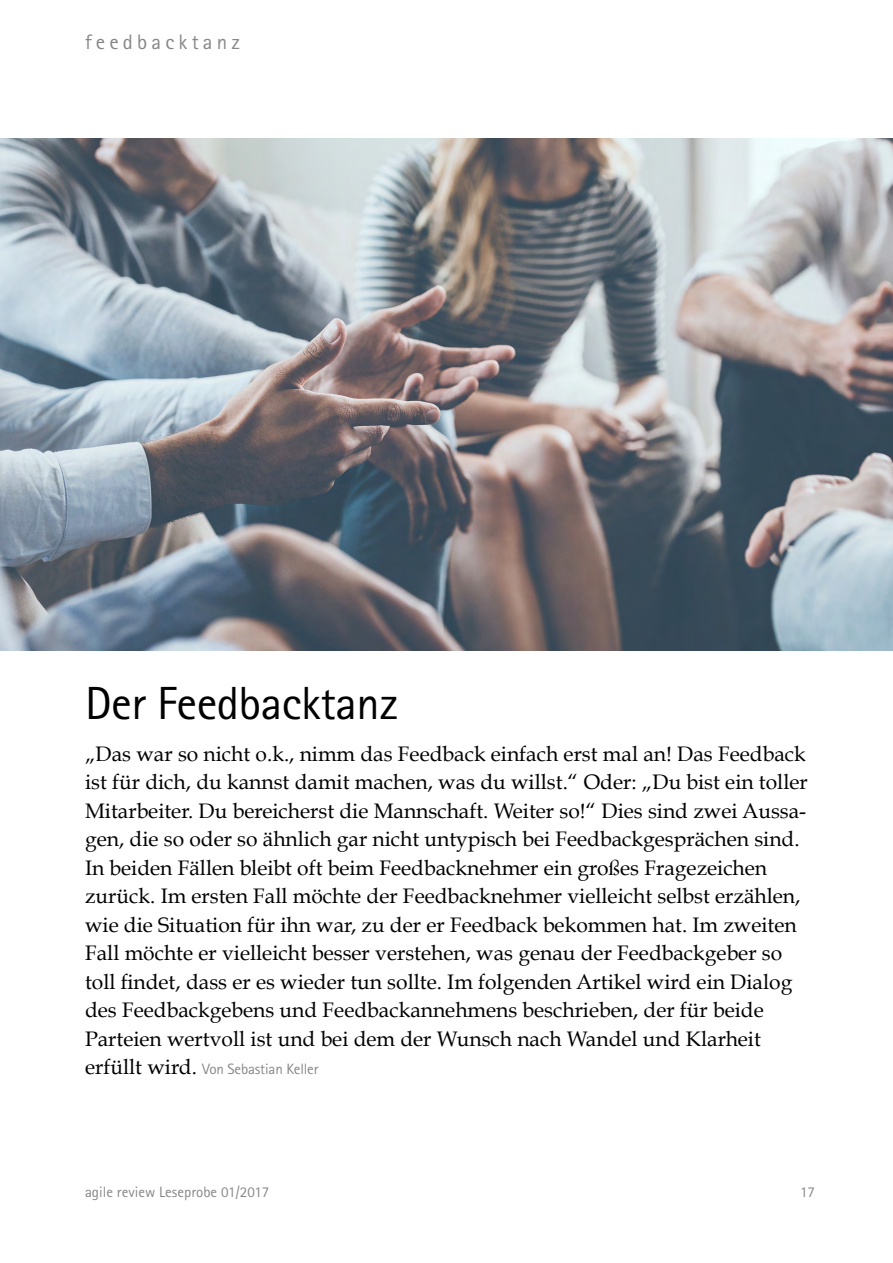
<style>
.page{position:relative;width:893px;height:1263px;background:#fff}
.page>*{position:absolute;margin:0;border:0;box-sizing:border-box;transform-origin:0 0}
.t1{font:46.5px "Rotis Sans Serif Pro";letter-spacing:-.01em;color:#000}
.t2{font:21px/28.5px "Book Antiqua";color:#000}
.t3{font:21px "Rotis Sans Serif Pro";letter-spacing:.2em;color:#878787}
.t4{font:15px "Rotis Sans Serif Pro";color:#878787}
.s1{font-family:"Book Antiqua";font-size:21px;color:#000}
</style>
<div class="page">
<img style="left:0;top:138px;width:893px;height:513px">
<p class="t3" style="left:85px;top:29px;width:157px">feedbacktanz</p>
<h1 class="t1" style="left:85px;top:676px;width:315px">Der Feedbacktanz</h1>
<p class="t2" style="left:85px;top:739px;width:724px">„Das war so nicht o.k., nimm das Feedback einfach erst mal an! Das Feedback ist für dich, du kannst damit machen, was du willst.“ Oder: „Du bist ein toller Mitarbeiter. Du bereicherst die Mannschaft. Weiter so!“ Dies sind zwei Aussa&shy;gen, die so oder so ähnlich gar nicht untypisch bei Feedbackgesprächen sind.<br>In beiden Fällen bleibt oft beim Feedbacknehmer ein großes Fragezeichen zurück. Im ersten Fall möchte der Feedbacknehmer vielleicht selbst erzählen, wie die Situation für ihn war, zu der er Feedback bekommen hat. Im zweiten Fall möchte er vielleicht besser verstehen, was genau der Feedbackgeber so toll findet, dass er es wieder tun sollte. Im folgenden Artikel wird ein Dialog des Feedbackgebens und Feedbackannehmens beschrieben, der für beide Parteien wertvoll ist und bei dem der Wunsch nach Wandel und Klarheit</p>
<p class="t4" style="left:85px;top:1060px;width:235px"><span class="s1">erfüllt wird.</span> Von Sebastian Keller</p>
<p class="t4" style="left:85px;top:1183px;width:186px">agile review Leseprobe 01/2017</p>
<p class="t4" style="left:800px;top:1183px;width:16px">17</p>
</div>
